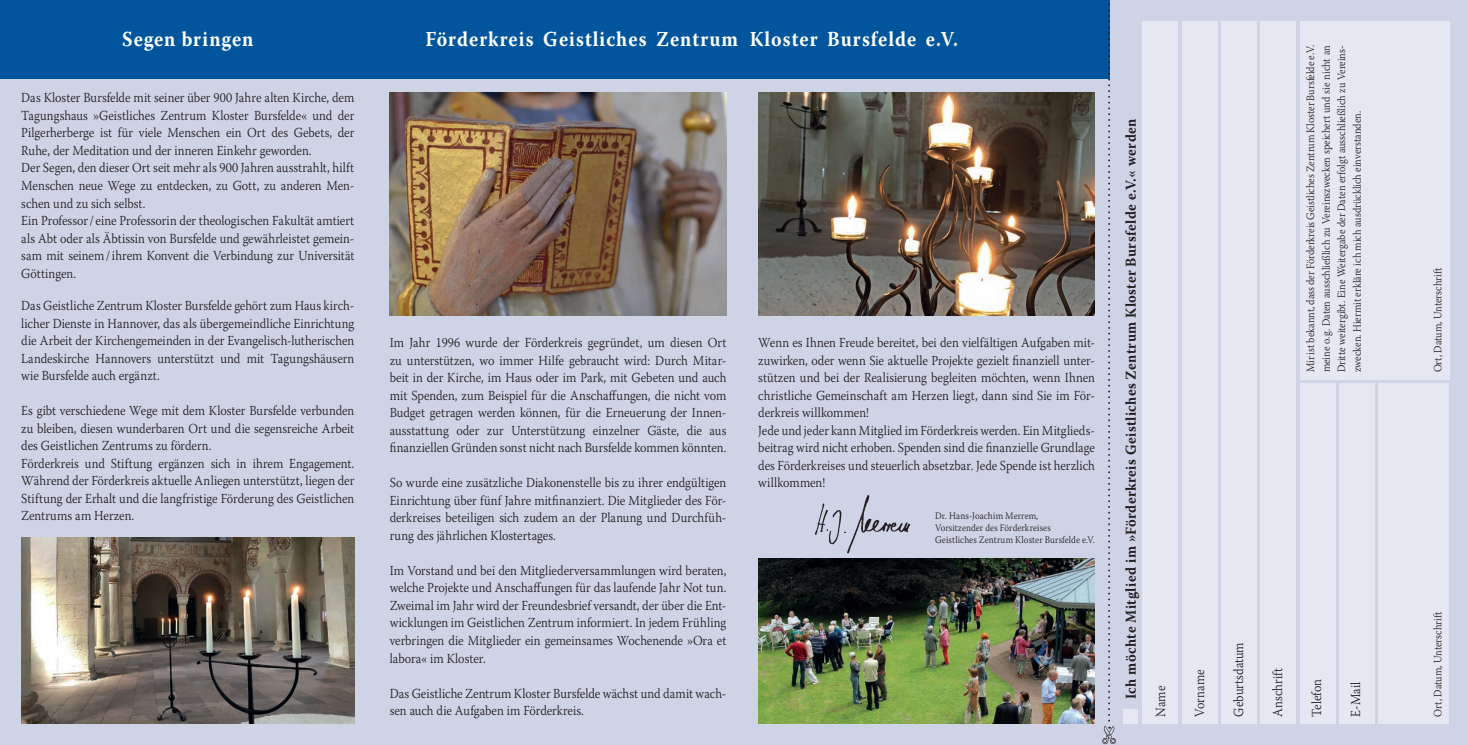
<style>
.page{position:relative;width:1467px;height:745px;background:#fff}
.page>*{position:absolute;margin:0;border:0;box-sizing:border-box;transform-origin:0 0}
.Text{font:700 21.25px "Warnock Pro";letter-spacing:.05em;color:#fff;scale:.9 1}
.Text-2{font:700 15px "Warnock Pro";letter-spacing:.025em;color:#231f20;scale:.93 1}
.Text-3{font:300 13.75px/17.5px "Warnock Pro";letter-spacing:-.005em;color:#231f20;text-align:justify;scale:.9 1}
.Text-4{font:300 11.25px/15.5px "Warnock Pro";color:#231f20;text-align:justify;scale:.9 1}
.t1{font:300 10px "Warnock Pro";letter-spacing:.01em;color:#231f20;scale:.9 1}
</style>
<div class="page">
<div style="left:0;top:0;width:1467px;height:744px;background:#ced3e6"></div>
<div style="left:0;top:0;width:1109px;height:78px;background:#01559c"></div>
<img style="left:758px;top:558px;width:337px;height:165px">
<img style="left:390px;top:92px;width:336px;height:223px">
<img style="left:758px;top:92px;width:337px;height:223px">
<img style="left:21px;top:537px;width:333px;height:186px">
<svg style="left:1102px;top:0;width:14px;height:743px"></svg>
<div style="left:1123px;top:709px;width:14px;height:14px;background:#e5e7f1"></div>
<div style="left:1143px;top:21px;width:35px;height:702px;background:#e5e7f1"></div>
<div style="left:1182px;top:21px;width:35px;height:702px;background:#e5e7f1"></div>
<div style="left:1221px;top:21px;width:36px;height:702px;background:#e5e7f1"></div>
<div style="left:1261px;top:21px;width:35px;height:702px;background:#e5e7f1"></div>
<div style="left:1300px;top:383px;width:35px;height:340px;background:#e5e7f1"></div>
<div style="left:1339px;top:383px;width:36px;height:340px;background:#e5e7f1"></div>
<div style="left:1378px;top:383px;width:71px;height:340px;background:#e5e7f1"></div>
<div style="left:1300px;top:21px;width:149px;height:358px;background:#e5e7f1"></div>
<img style="left:814px;top:495px;width:97px;height:59px">
<p class="Text" style="left:122px;top:26px;width:147px">Segen bringen</p>
<p class="Text-3" style="left:21px;top:89px;width:372px">Das Kloster Bursfelde mit seiner über 900 Jahre alten Kirche, dem Tagungshaus »Geistliches Zentrum Kloster Bursfelde« und der Pilgerherberge ist für viele Menschen ein Ort des Gebets, der Ruhe, der Meditation und der inneren Einkehr geworden.</p>
<p class="Text-3" style="left:21px;top:159px;width:372px">Der Segen, den dieser Ort seit mehr als 900 Jahren ausstrahlt, hilft Menschen neue Wege zu entdecken, zu Gott, zu anderen Men&shy;schen und zu sich selbst.</p>
<p class="Text-3" style="left:21px;top:211px;width:372px">Ein Professor/ eine Professorin der theologischen Fakultät amtiert als Abt oder als Äbtissin von Bursfelde und gewährleistet gemein&shy;sam mit seinem/ihrem Konvent die Verbindung zur Universität Göttingen.</p>
<p class="Text-3" style="left:21px;top:296px;width:372px">Das Geistliche Zentrum Kloster Bursfelde gehört zum Haus kirch&shy;licher Dienste in Hannover, das als übergemeindliche Einrichtung die Arbeit der Kirchengemeinden in der Evangelisch-lutherischen Landeskirche Hannovers unterstützt und mit Tagungshäusern wie Bursfelde auch ergänzt.</p>
<p class="Text-3" style="left:21px;top:401px;width:372px">Es gibt verschiedene Wege mit dem Kloster Bursfelde verbunden zu bleiben, diesen wunderbaren Ort und die segensreiche Arbeit des Geistlichen Zentrums zu fördern.</p>
<p class="Text-3" style="left:21px;top:454px;width:372px">Förderkreis und Stiftung ergänzen sich in ihrem Engagement.<br>Während der Förderkreis aktuelle Anliegen unterstützt, liegen der Stiftung der Erhalt und die langfristige Förderung des Geistlichen Zentrums am Herzen.</p>
<p class="Text" style="left:425px;top:26px;width:593px">Förderkreis Geistliches Zentrum Kloster Bursfelde e.V.</p>
<p class="Text-3" style="left:390px;top:333px;width:376px">Im Jahr 1996 wurde der Förderkreis gegründet, um diesen Ort zu unterstützen, wo immer Hilfe gebraucht wird: Durch Mitar&shy;beit in der Kirche, im Haus oder im Park, mit Gebeten und auch mit Spenden, zum Beispiel für die Anschaffungen, die nicht vom Budget getragen werden können, für die Erneuerung der Innen&shy;ausstattung oder zur Unterstützung einzelner Gäste, die aus finanziellen Gründen sonst nicht nach Bursfelde kommen könnten.</p>
<p class="Text-3" style="left:390px;top:473px;width:376px">So wurde eine zusätzliche Diakonenstelle bis zu ihrer endgültigen Einrichtung über fünf Jahre mitfinanziert. Die Mitglieder des För&shy;derkreises beteiligen sich zudem an der Planung und Durchfüh&shy;rung des jährlichen Klostertages.</p>
<p class="Text-3" style="left:390px;top:561px;width:376px">Im Vorstand und bei den Mitgliederversammlungen wird beraten, welche Projekte und Anschaffungen für das laufende Jahr Not tun.</p>
<p class="Text-3" style="left:390px;top:596px;width:376px">Zweimal im Jahr wird der Freundesbrief versandt, der über die Ent&shy;wicklungen im Geistlichen Zentrum informiert. In jedem Frühling verbringen die Mitglieder ein gemeinsames Wochenende »Ora et labora« im Kloster.</p>
<p class="Text-3" style="left:390px;top:683px;width:376px">Das Geistliche Zentrum Kloster Bursfelde wächst und damit wach&shy;sen auch die Aufgaben im Förderkreis.</p>
<p class="Text-3" style="left:758px;top:333px;width:376px">Wenn es Ihnen Freude bereitet, bei den vielfältigen Aufgaben mit&shy;zuwirken, oder wenn Sie aktuelle Projekte gezielt finanziell unter&shy;stützen und bei der Realisierung begleiten möchten, wenn Ihnen christliche Gemeinschaft am Herzen liegt, dann sind Sie im För&shy;derkreis willkommen!</p>
<p class="Text-3" style="left:758px;top:421px;width:376px">Jede und jeder kann Mitglied im Förderkreis werden. Ein Mitglieds&shy;beitrag wird nicht erhoben. Spenden sind die finanzielle Grundlage des Förderkreises und steuerlich absetzbar. Jede Spende ist herzlich willkommen!</p>
<p class="t1" style="left:935px;top:509px;width:116px">Dr. Hans-Joachim Merrem,</p>
<p class="t1" style="left:935px;top:521px;width:130px">Vorsitzender des Förderkreises</p>
<p class="t1" style="left:935px;top:533px;width:179px">Geistliches Zentrum Kloster Bursfelde e.V.</p>
<p class="Text-2" style="left:1122px;top:698px;width:625px;rotate:-90deg">Ich möchte Mitglied im »Förderkreis Geistliches Zentrum Kloster Bursfelde e.V.« werden</p>
<p class="Text-3" style="left:1152px;top:716px;width:36px;rotate:-90deg">Name</p>
<p class="Text-4" style="left:1303px;top:372px;width:365px;rotate:-90deg">Mir ist bekannt, dass der Förderkreis Geistliches Zentrum Kloster Bursfelde e.V. meine o.g. Daten ausschließlich zu Vereinszwecken speichert und sie nicht an Dritte weitergibt. Eine Weitergabe der Daten erfolgt ausschließlich zu Vereins-</p>
<p class="Text-4" style="left:1349px;top:372px;width:292px;rotate:-90deg">zwecken. Hiermit erkläre ich mich ausdrücklich einverstanden.</p>
<p class="Text-3" style="left:1191px;top:716px;width:54px;rotate:-90deg">Vorname</p>
<p class="Text-3" style="left:1230px;top:716px;width:84px;rotate:-90deg">Geburtsdatum</p>
<p class="Text-3" style="left:1269px;top:716px;width:55px;rotate:-90deg">Anschrift</p>
<p class="Text-3" style="left:1308px;top:716px;width:43px;rotate:-90deg">Telefon</p>
<p class="Text-3" style="left:1347px;top:716px;width:40px;rotate:-90deg">E-Mail</p>
<p class="Text-4" style="left:1430px;top:372px;width:117px;rotate:-90deg">Ort, Datum, Unterschrift</p>
<p class="Text-4" style="left:1430px;top:716px;width:117px;rotate:-90deg">Ort, Datum, Unterschrift</p>
</div>
